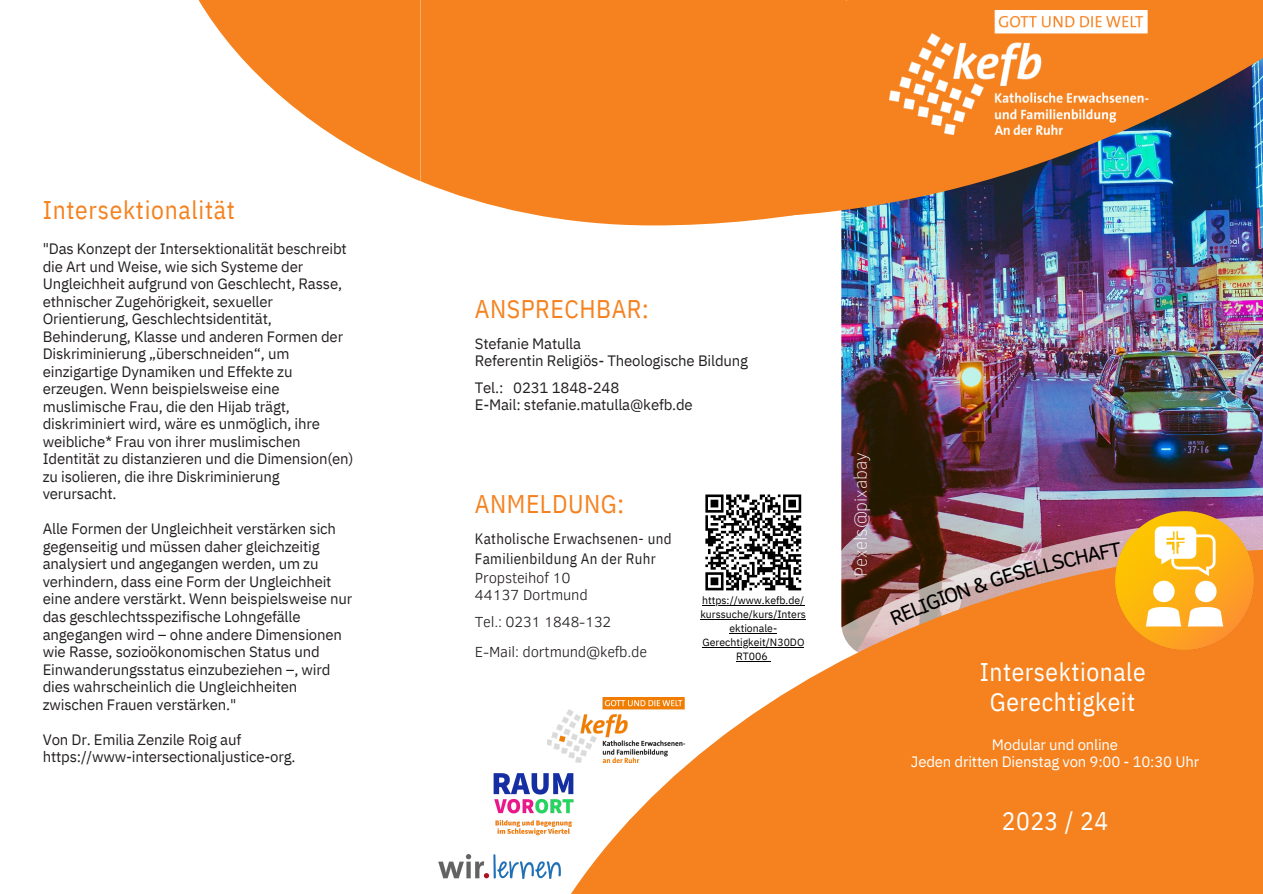
<style>
.page{position:relative;width:1263px;height:894px;background:#fff}
.page>*{position:absolute;margin:0;border:0;box-sizing:border-box;transform-origin:0 0}
.t1{font:25.5px "IBM Plex Sans Cond";letter-spacing:.02em;color:#f5821f}
.t2{font:25.5px/30.3px "IBM Plex Sans Cond";letter-spacing:.02em;color:#fff;text-align:center}
.t3{font:100 18px "Clear Sans";color:#fff}
.t4{font:15px/17.5px "IBM Plex Sans";letter-spacing:-.015em;color:#231f20}
.t5{font:300 15px "Clear Sans";letter-spacing:-.015em;color:#231f20}
.t6{font:15px "IBM Plex Sans";letter-spacing:-.015em;color:#fff}
.t7{font:15px/20.2px "IBM Plex Sans Cond";letter-spacing:.02em;color:#231f20}
.t8{font:10.5px/14px "IBM Plex Sans";color:#000;text-align:center}
</style>
<div class="page">
<svg style="left:199px;top:0;width:222px;height:181px"></svg>
<img style="left:841px;top:224px;width:422px;height:279px">
<div style="left:421px;top:0;width:425px;height:225px;background:#f5821f"></div>
<svg style="left:571px;top:503px;width:692px;height:390px;fill:#f5821f"></svg>
<img style="left:1115px;top:511px;width:139px;height:138px">
<img style="left:547px;top:697px;width:139px;height:65px">
<div style="left:700px;top:489px;width:106px;height:106px;background:#fff"></div>
<svg style="left:705px;top:494px;width:97px;height:97px"></svg>
<svg style="left:706px;top:0;width:557px;height:224px;background:#ad7140"></svg>
<img style="left:889px;top:11px;width:263px;height:124px">
<img style="left:493px;top:756px;width:88px;height:95px">
<img style="left:438px;top:850px;width:125px;height:29px">
<hr style="left:702px;top:605px;width:102px;height:1px;background:#000">
<hr style="left:700px;top:619px;width:106px;height:1px;background:#000">
<hr style="left:729px;top:633px;width:48px;height:1px;background:#000">
<hr style="left:702px;top:647px;width:102px;height:1px;background:#000">
<hr style="left:736px;top:661px;width:32px;height:1px;background:#000">
<svg style="left:890px;top:541px;width:232px;height:84px;background:#c68864"></svg>
<p class="t1" style="left:43px;top:193px;width:194px">Intersektionalität</p>
<p class="t4" style="left:43px;top:240px;width:312px">"Das Konzept der Intersektionalität beschreibt die Art und Weise, wie sich Systeme der Ungleichheit aufgrund von Geschlecht, Rasse, ethnischer Zugehörigkeit, sexueller Orientierung, Geschlechtsidentität, Behinderung, Klasse und anderen Formen der Diskriminierung „überschneiden“, um einzigartige Dynamiken und Effekte zu erzeugen. Wenn beispielsweise eine muslimische Frau, die den Hijab trägt, diskriminiert wird, wäre es unmöglich, ihre weibliche* Frau von ihrer muslimischen Identität zu distanzieren und die Dimension(en) zu isolieren, die ihre Diskriminierung verursacht.</p>
<p class="t4" style="left:43px;top:520px;width:311px">Alle Formen der Ungleichheit verstärken sich gegenseitig und müssen daher gleichzeitig analysiert und angegangen werden, um zu verhindern, dass eine Form der Ungleichheit eine andere verstärkt. Wenn beispielsweise nur das geschlechtsspezifische Lohngefälle angegangen wird – ohne andere Dimensionen wie Rasse, sozioökonomischen Status und Einwanderungsstatus einzubeziehen –, wird dies wahrscheinlich die Ungleichheiten zwischen Frauen verstärken."</p>
<p class="t4" style="left:43px;top:730px;width:200px">Von Dr. Emilia Zenzile Roig auf</p>
<p class="t4" style="left:43px;top:747px;width:254px">https://www-intersectionaljustice-org.</p>
<p class="t1" style="left:475px;top:292px;width:175px">ANSPRECHBAR:</p>
<p class="t4" style="left:475px;top:334px;width:108px">Stefanie Matulla</p>
<p class="t4" style="left:475px;top:352px;width:275px">Referentin Religiös- Theologische Bildung</p>
<p class="t4" style="left:475px;top:378px;width:146px">Tel.: 0231 1848-248</p>
<p class="t4" style="left:475px;top:395px;width:219px">E-Mail: stefanie.matulla@kefb.de</p>
<p class="t1" style="left:475px;top:486px;width:151px">ANMELDUNG:</p>
<p class="t7" style="left:475px;top:528px;width:198px">Katholische Erwachsenen- und<br>Familienbildung An der Ruhr</p>
<p class="t5" style="left:475px;top:566px;width:97px">Propsteihof 10</p>
<p class="t5" style="left:475px;top:583px;width:114px">44137 Dortmund</p>
<p class="t5" style="left:475px;top:610px;width:138px">Tel.: 0231 1848-132</p>
<p class="t5" style="left:475px;top:641px;width:174px">E-Mail: dortmund@kefb.de</p>
<p class="t8" style="left:700px;top:593px;width:107px">https://www.kefb.de/ kurssuche/kurs/Inters ektionale-<br>Gerechtigkeit/N30DO<br>RT006</p>
<p class="t3" style="left:847px;top:577px;width:126px;rotate:-90deg">Pexels@pixabay</p>
<p class="t2" style="left:980px;top:655px;width:167px">Intersektionale<br>Gerechtigkeit</p>
<p class="t6" style="left:992px;top:734px;width:128px">Modular und online</p>
<p class="t6" style="left:911px;top:751px;width:290px">Jeden dritten Dienstag von 9:00 - 10:30 Uhr</p>
<p class="t2" style="left:1002px;top:804px;width:108px">2023 / 24</p>
</div>
